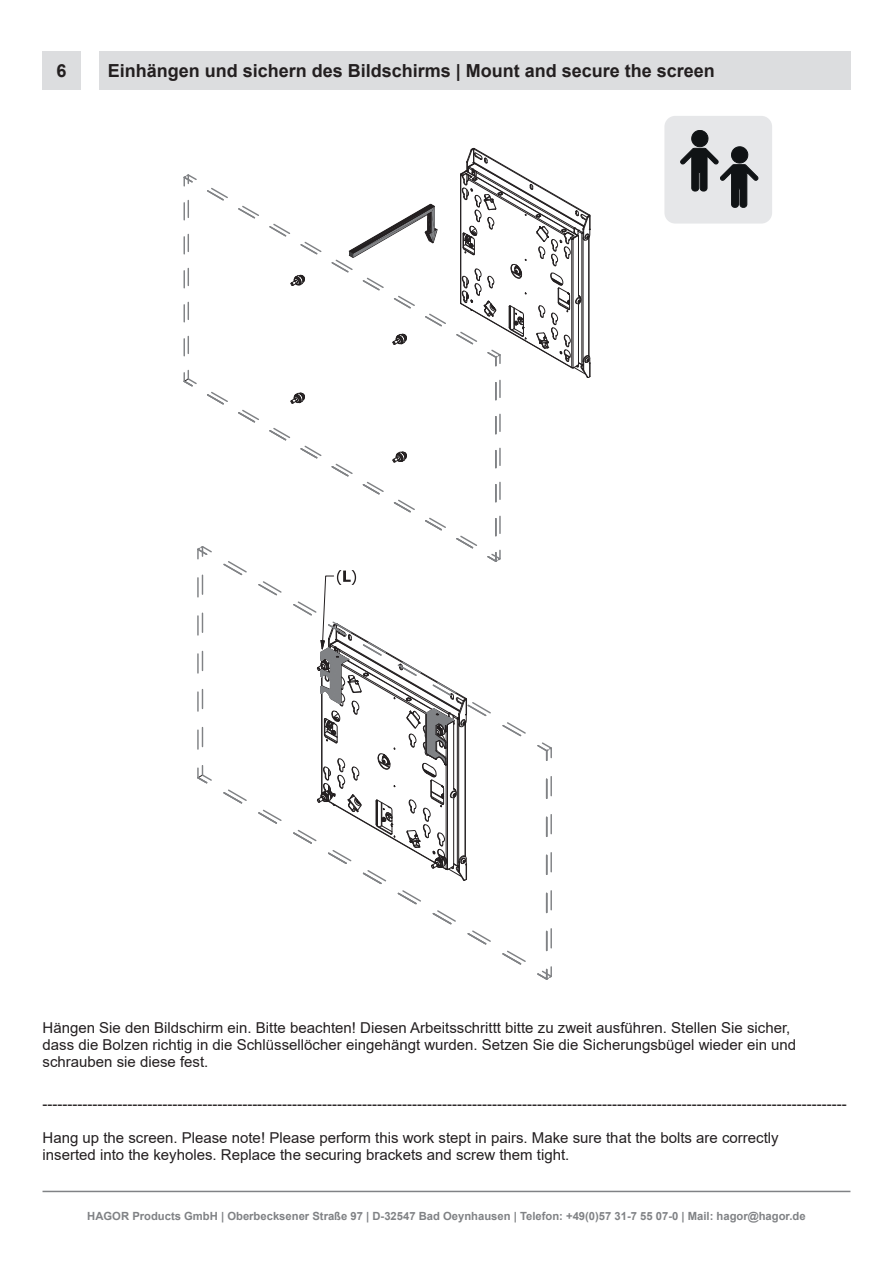
<style>
.page{position:relative;width:893px;height:1263px;background:#fff}
.page>*{position:absolute;margin:0;border:0;box-sizing:border-box;transform-origin:0 0}
.t1{font:700 18px "Arial";color:#231f20}
.t2{font:15px/16.8px "Arial";color:#231f20}
.t3{font:700 11.25px "Arial";color:#808285}
</style>
<div class="page">
<hr style="left:43px;top:1191px;width:807px;height:1px;background:#808285">
<div style="left:43px;top:51px;width:38px;height:38px;background:#dcdddf"></div>
<svg style="left:393px;top:334px;width:14px;height:11px"></svg>
<svg style="left:393px;top:452px;width:14px;height:11px"></svg>
<svg style="left:291px;top:275px;width:14px;height:11px"></svg>
<svg style="left:291px;top:393px;width:14px;height:11px"></svg>
<svg style="left:207px;top:391px;width:21px;height:14px"></svg>
<svg style="left:238px;top:409px;width:21px;height:14px"></svg>
<svg style="left:269px;top:428px;width:22px;height:13px"></svg>
<svg style="left:300px;top:445px;width:22px;height:14px"></svg>
<svg style="left:331px;top:463px;width:22px;height:14px"></svg>
<svg style="left:362px;top:481px;width:22px;height:14px"></svg>
<svg style="left:393px;top:499px;width:22px;height:14px"></svg>
<svg style="left:425px;top:517px;width:21px;height:14px"></svg>
<svg style="left:456px;top:535px;width:21px;height:14px"></svg>
<svg style="left:184px;top:200px;width:5px;height:20px"></svg>
<svg style="left:184px;top:234px;width:5px;height:20px"></svg>
<svg style="left:184px;top:268px;width:5px;height:20px"></svg>
<svg style="left:184px;top:302px;width:5px;height:20px"></svg>
<svg style="left:184px;top:336px;width:5px;height:20px"></svg>
<svg style="left:183px;top:370px;width:14px;height:17px"></svg>
<svg style="left:300px;top:241px;width:22px;height:14px"></svg>
<svg style="left:269px;top:223px;width:22px;height:14px"></svg>
<svg style="left:238px;top:205px;width:21px;height:14px"></svg>
<svg style="left:207px;top:187px;width:21px;height:14px"></svg>
<svg style="left:183px;top:174px;width:14px;height:12px"></svg>
<svg style="left:487px;top:550px;width:14px;height:12px"></svg>
<svg style="left:495px;top:516px;width:6px;height:20px"></svg>
<svg style="left:495px;top:482px;width:6px;height:20px"></svg>
<svg style="left:495px;top:448px;width:6px;height:20px"></svg>
<svg style="left:495px;top:414px;width:6px;height:20px"></svg>
<svg style="left:456px;top:148px;width:135px;height:252px"></svg>
<svg style="left:331px;top:204px;width:115px;height:123px"></svg>
<svg style="left:223px;top:789px;width:24px;height:15px"></svg>
<svg style="left:258px;top:809px;width:24px;height:15px"></svg>
<svg style="left:502px;top:950px;width:24px;height:15px"></svg>
<svg style="left:197px;top:575px;width:6px;height:22px"></svg>
<svg style="left:197px;top:613px;width:6px;height:22px"></svg>
<svg style="left:197px;top:651px;width:6px;height:22px"></svg>
<svg style="left:197px;top:689px;width:6px;height:22px"></svg>
<svg style="left:197px;top:727px;width:6px;height:22px"></svg>
<svg style="left:197px;top:766px;width:15px;height:18px"></svg>
<svg style="left:502px;top:722px;width:24px;height:15px"></svg>
<svg style="left:258px;top:581px;width:24px;height:15px"></svg>
<svg style="left:223px;top:561px;width:24px;height:15px"></svg>
<svg style="left:197px;top:546px;width:15px;height:13px"></svg>
<svg style="left:537px;top:967px;width:15px;height:13px"></svg>
<svg style="left:546px;top:929px;width:6px;height:21px"></svg>
<svg style="left:546px;top:891px;width:6px;height:21px"></svg>
<svg style="left:546px;top:853px;width:6px;height:21px"></svg>
<svg style="left:546px;top:815px;width:6px;height:21px"></svg>
<svg style="left:546px;top:777px;width:6px;height:21px"></svg>
<svg style="left:537px;top:742px;width:15px;height:18px"></svg>
<svg style="left:293px;top:570px;width:198px;height:375px"></svg>
<div style="left:664px;top:116px;width:108px;height:108px;background:#e6e7e9;border-radius:11px"></div>
<svg style="left:680px;top:130px;width:78px;height:77px"></svg>
<div style="left:99px;top:51px;width:751px;height:38px;background:#dcdddf"></div>
<p class="t1" style="left:57px;top:58px;width:12px">6</p>
<p class="t1" style="left:108px;top:58px;width:609px">Einhängen und sichern des Bildschirms | Mount and secure the screen</p>
<p class="t2" style="left:43px;top:1019px;width:755px">Hängen Sie den Bildschirm ein. Bitte beachten! Diesen Arbeitsschrittt bitte zu zweit ausführen. Stellen Sie sicher, dass die Bolzen richtig in die Schlüssellöcher eingehängt wurden. Setzen Sie die Sicherungsbügel wieder ein und schrauben sie diese fest.</p>
<p class="t2" style="left:43px;top:1095px;width:806px">-----------------------------------------------------------------------------------------------------------------------------------------------------------------</p>
<p class="t2" style="left:43px;top:1129px;width:738px">Hang up the screen. Please note! Please perform this work stept in pairs. Make sure that the bolts are correctly inserted into the keyholes. Replace the securing brackets and screw them tight.</p>
<p class="t3" style="left:87px;top:1208px;width:720px">HAGOR Products GmbH | Oberbecksener Straße 97 | D-32547 Bad Oeynhausen | Telefon: +49(0)57 31-7 55 07-0 | Mail: hagor@hagor.de</p>
</div>
